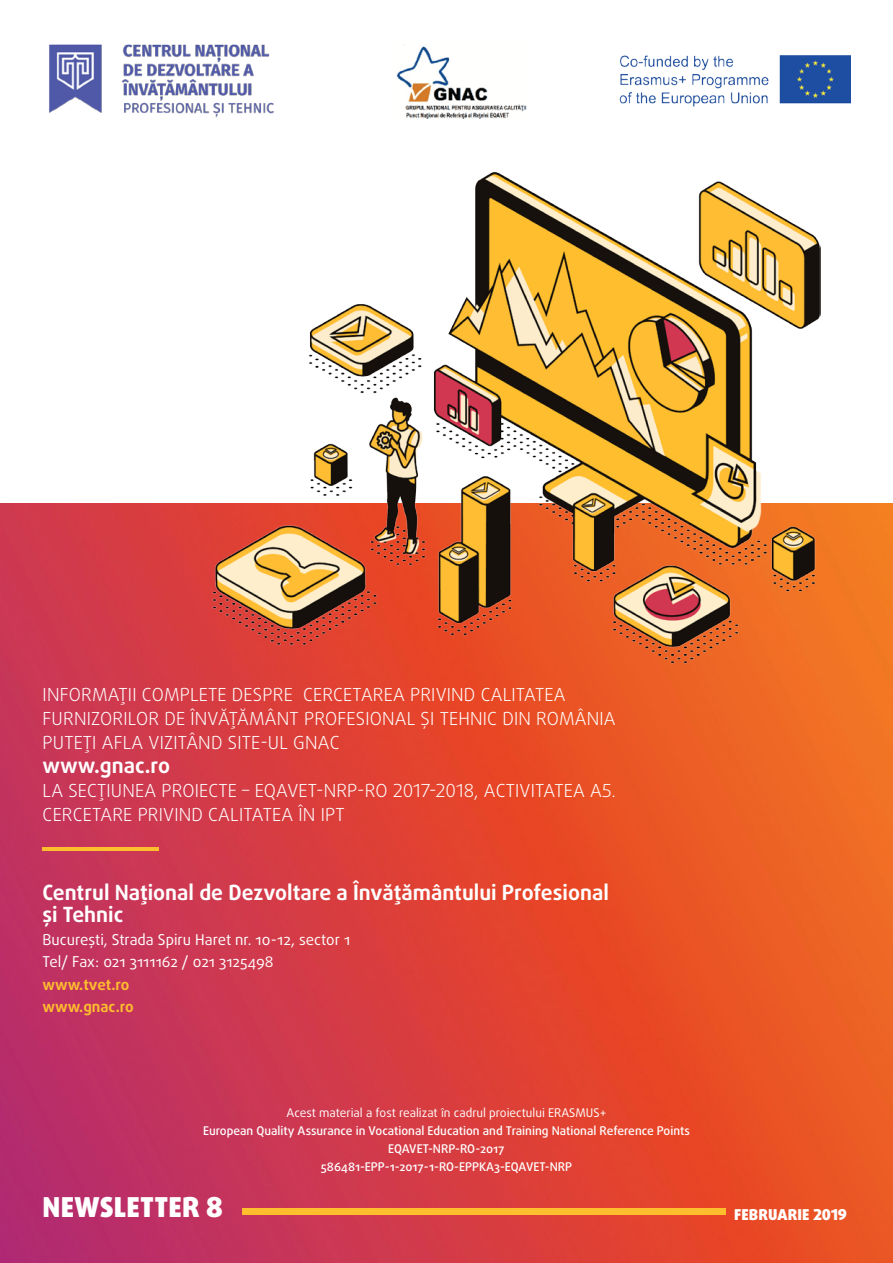
<style>
.page{position:relative;width:893px;height:1263px;background:#fff}
.page>*{position:absolute;margin:0;border:0;box-sizing:border-box;transform-origin:0 0}
.t1{font:900 27.45px "Daxline Pro";letter-spacing:.01em;color:#fff}
.t2{font:700 21px/22.5px "Daxline Pro";color:#fff}
.t3{font:300 18px/24px "Daxline Pro";letter-spacing:.01em;color:#fff}
.t4{font:15px/22.5px "Daxline Pro";color:#fff}
.t5{font:700 15px/22.5px "Daxline Pro";color:#ffbe2e}
.t6{font:900 15px "Daxline Pro";letter-spacing:.01em;color:#fff}
.t7{font:500 12px/18px "Daxline Pro";color:#fff;text-align:center}
.t8{font:12px "Daxline Pro";color:#fff}
</style>
<div class="page">
<img style="left:0;top:504px;width:893px;height:759px">
<img style="left:49px;top:44px;width:801px;height:74px">
<div style="left:242px;top:1208px;width:483px;height:6px;background:#ffbe2e"></div>
<img style="left:213px;top:171px;width:607px;height:493px">
<hr style="left:43px;top:847px;width:116px;height:3px;background:#ffbe2e">
<p class="t3" style="left:43px;top:682px;width:575px">INFORMAȚII COMPLETE DESPRE CERCETAREA PRIVI ND CALITATEA<br>FURNIZORI LOR DE ÎNVĂȚĂMÂNT PROFESIONAL ȘI TEHNIC DI N ROMÂNIA<br>PUTEȚI AFLA VIZITÂND SITE-UL GNAC</p>
<p class="t2" style="left:43px;top:754px;width:129px">www.gnac.ro</p>
<p class="t3" style="left:43px;top:778px;width:245px">LA SECȚI UNEA PROI ECTE – EQAVET</p>
<p class="t3" style="left:316px;top:778px;width:20px">-NRP</p>
<p class="t3" style="left:357px;top:778px;width:260px">-RO 2017-2018, ACTIVITATEA A5.</p>
<p class="t3" style="left:43px;top:802px;width:293px">CERCETARE PRIVI ND CALITATEA ÎN IPT</p>
<p class="t2" style="left:43px;top:881px;width:568px">Centrul Național de Dezvoltare a Învățământului Profesional și Tehnic</p>
<p class="t4" style="left:43px;top:928px;width:309px">București, Strada Spiru Haret nr. 10-12, sector 1<br>Tel/ Fax: 021 3111162 / 021 3125498</p>
<p class="t5" style="left:43px;top:973px;width:93px">www.tvet.ro www.gnac.ro</p>
<p class="t8" style="left:287px;top:1105px;width:321px">Acest material a fost realizat în cadrul proiectului ERASMUS+</p>
<p class="t7" style="left:203px;top:1122px;width:488px">European Quality Assurance in Vocational Education and Training National Reference Points<br>EQAVET-NRP-RO-2017<br>586481-EPP-1-2017-1-RO-EPPKA3-EQAVET-NRP</p>
<h1 class="t1" style="left:43px;top:1188px;width:182px">NEWSLETTER 8</h1>
<p class="t6" style="left:734px;top:1204px;width:114px">FEBRUARIE 2019</p>
</div>
